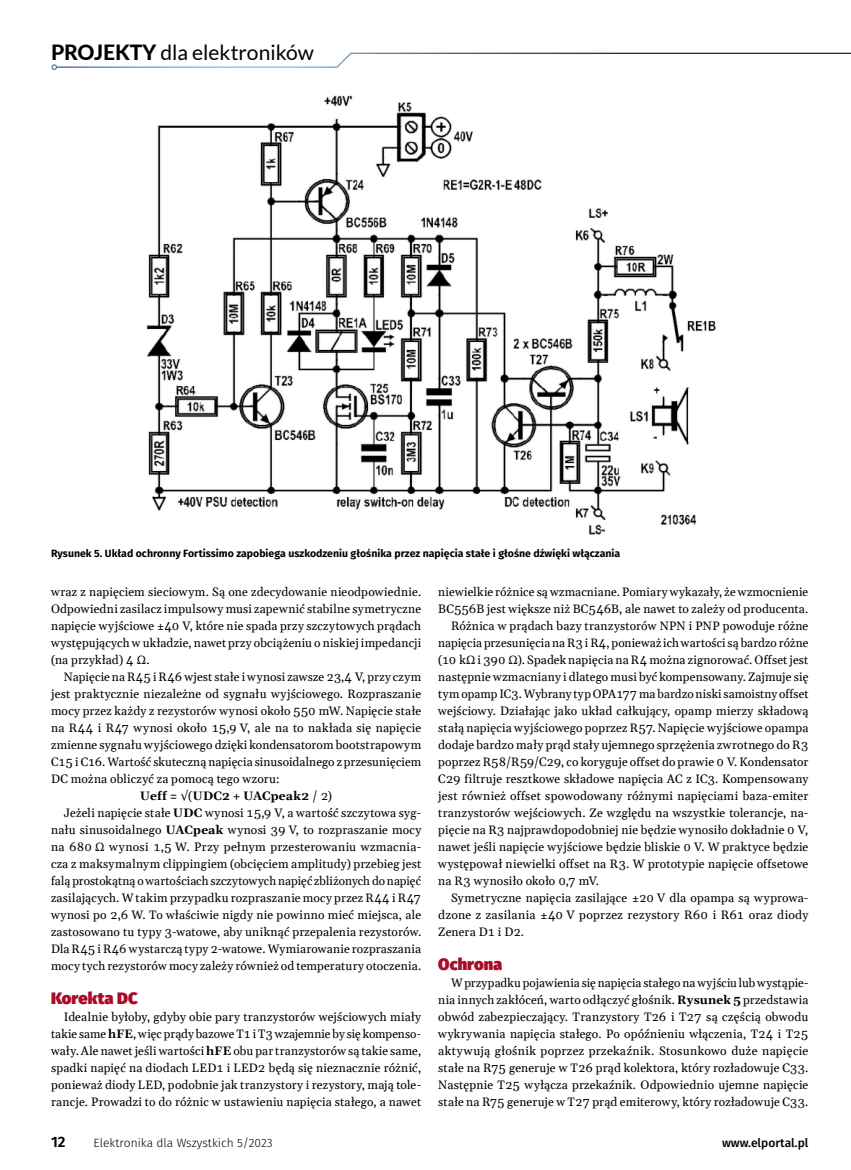
<style>
.page{position:relative;width:851px;height:1170px;background:#fff}
.page>*{position:absolute;margin:0;border:0;box-sizing:border-box;transform-origin:0 0}
.t1{font:21px "Lato";color:#000}
.t2{font:900 16.5px "Fira Sans";letter-spacing:.005em;color:#ab0b2a}
.t3{font:600 15px "Fira Sans";color:#000}
.t4{font:12px/17px "Gelasio";letter-spacing:.015em;color:#000;text-align:justify}
.t5{font:300 12px "Fira Sans";color:#000}
.t6{font:700 12px "Gelasio";letter-spacing:.015em;color:#000}
.t7{font:500 12px "Fira Sans";color:#000}
.t8{font:700 10.5px "Fira Sans";color:#000}
.s1{font-weight:800}
.s2{font-weight:400}
.s3{font-weight:700}
</style>
<div class="page">
<svg style="left:51px;top:53px;width:799px;height:17px"></svg>
<img style="left:146px;top:95px;width:570px;height:440px">
<h1 class="t1" style="left:51px;top:40px;width:264px"><span class="s1">PROJEKTY</span> dla elektroników</h1>
<p class="t8" style="left:51px;top:544px;width:570px">Rysunek 5. Układ ochronny Fortissimo zapobiega uszkodzeniu głośnika przez napięcia stałe i głośne dźwięki włączania</p>
<p class="t4" style="left:51px;top:581px;width:371px">wraz z napięciem sieciowym. Są one zdecydowanie nieodpowiednie.<br>Odpowiedni zasilacz impulsowy musi zapewnić stabilne symetryczne napięcie wyjściowe ±40 V, które nie spada przy szczytowych prądach występujących w układzie, nawet przy obciążeniu o niskiej impedancji (na przykład) 4 Ω.</p>
<p class="t4" style="left:64px;top:666px;width:359px">Napięcie na R45 i R46 wjest stałe i wynosi zawsze 23,4 V, przy czym</p>
<p class="t4" style="left:51px;top:683px;width:371px">jest praktycznie niezależne od sygnału wyjściowego. Rozpraszanie</p>
<p class="t4" style="left:51px;top:700px;width:371px">mocy przez każdy z rezystorów wynosi około 550 mW. Napięcie stałe</p>
<p class="t4" style="left:51px;top:717px;width:371px">na R44 i R47 wynosi około 15,9 V, ale na to nakłada się napięcie</p>
<p class="t4" style="left:51px;top:734px;width:371px">zmienne sygnału wyjściowego dzięki kondensatorom bootstrapowym</p>
<p class="t4" style="left:51px;top:751px;width:371px">C15 i C16. Wartość skuteczną napięcia sinusoidalnego z przesunięciem</p>
<p class="t4" style="left:51px;top:768px;width:230px">DC można obliczyć za pomocą tego wzoru:</p>
<p class="t6" style="left:140px;top:785px;width:193px">Ueff <span class="s2">= √(</span>UDC2 <span class="s2">+</span> UACpeak2 <span class="s2">/ 2)</span></p>
<p class="t4" style="left:64px;top:802px;width:359px">Jeżeli napięcie stałe <span class="s3">UDC</span> wynosi 15,9 V, a wartość szczytowa syg-</p>
<p class="t4" style="left:51px;top:819px;width:371px">nału sinusoidalnego <span class="s3">UACpeak</span> wynosi 39 V, to rozpraszanie mocy</p>
<p class="t4" style="left:51px;top:836px;width:371px">na 680 Ω wynosi 1,5 W. Przy pełnym przesterowaniu wzmacnia-</p>
<p class="t4" style="left:51px;top:853px;width:371px">cza z maksymalnym clippingiem (obcięciem amplitudy) przebieg jest</p>
<p class="t4" style="left:51px;top:870px;width:371px">falą prostokątną o wartościach szczytowych napięć zbliżonych do napięć</p>
<p class="t4" style="left:51px;top:887px;width:371px">zasilających. W takim przypadku rozpraszanie mocy przez R44 i R47</p>
<p class="t4" style="left:51px;top:904px;width:371px">wynosi po 2,6 W. To właściwie nigdy nie powinno mieć miejsca, ale</p>
<p class="t4" style="left:51px;top:921px;width:371px">zastosowano tu typy 3-watowe, aby uniknąć przepalenia rezystorów.</p>
<p class="t4" style="left:51px;top:938px;width:371px">Dla R45 i R46 wystarczą typy 2-watowe. Wymiarowanie rozpraszania</p>
<p class="t4" style="left:51px;top:955px;width:371px">mocy tych rezystorów mocy zależy również od temperatury otoczenia.</p>
<h2 class="t2" style="left:51px;top:982px;width:88px">Korekta DC</h2>
<p class="t4" style="left:51px;top:1006px;width:371px;text-indent:13px">Idealnie byłoby, gdyby obie pary tranzystorów wejściowych miały takie same <span class="s3">hFE</span>, więc prądy bazowe T1 i T3 wzajemnie by się kompenso&shy;wały. Ale nawet jeśli wartości <span class="s3">hFE</span> obu par tranzystorów są takie same, spadki napięć na diodach LED1 i LED2 będą się nieznacznie różnić, ponieważ diody LED, podobnie jak tranzystory i rezystory, mają tole&shy;rancje. Prowadzi to do różnic w ustawieniu napięcia stałego, a nawet</p>
<p class="t4" style="left:438px;top:581px;width:371px">niewielkie różnice są wzmacniane. Pomiary wykazały, że wzmocnienie</p>
<p class="t4" style="left:438px;top:598px;width:371px">BC556B jest większe niż BC546B, ale nawet to zależy od producenta.</p>
<p class="t4" style="left:451px;top:615px;width:359px">Różnica w prądach bazy tranzystorów NPN i PNP powoduje różne</p>
<p class="t4" style="left:438px;top:632px;width:371px">napięcia przesunięcia na R3 i R4, ponieważ ich wartości są bardzo różne</p>
<p class="t4" style="left:438px;top:649px;width:371px">(10 kΩ i 390 Ω). Spadek napięcia na R4 można zignorować. Offset jest</p>
<p class="t4" style="left:438px;top:666px;width:371px">następnie wzmacniany i dlatego musi być kompensowany. Zajmuje się</p>
<p class="t4" style="left:438px;top:683px;width:371px">tym opamp IC3. Wybrany typ OPA177 ma bardzo niski samoistny offset</p>
<p class="t4" style="left:438px;top:700px;width:371px">wejściowy. Działając jako układ całkujący, opamp mierzy składową</p>
<p class="t4" style="left:438px;top:717px;width:371px">stałą napięcia wyjściowego poprzez R57. Napięcie wyjściowe opampa</p>
<p class="t4" style="left:438px;top:734px;width:371px">dodaje bardzo mały prąd stały ujemnego sprzężenia zwrotnego do R3</p>
<p class="t4" style="left:438px;top:751px;width:371px">poprzez R58/R59/C29, co koryguje offset do prawie 0 V. Kondensator</p>
<p class="t4" style="left:438px;top:768px;width:371px">C29 filtruje resztkowe składowe napięcia AC z IC3. Kompensowany</p>
<p class="t4" style="left:438px;top:785px;width:371px">jest również offset spowodowany różnymi napięciami baza-emiter</p>
<p class="t4" style="left:438px;top:802px;width:371px">tranzystorów wejściowych. Ze względu na wszystkie tolerancje, na-</p>
<p class="t4" style="left:438px;top:819px;width:371px">pięcie na R3 najprawdopodobniej nie będzie wynosiło dokładnie 0 V,</p>
<p class="t4" style="left:438px;top:836px;width:371px">nawet jeśli napięcie wyjściowe będzie bliskie 0 V. W praktyce będzie</p>
<p class="t4" style="left:438px;top:853px;width:371px">występował niewielki offset na R3. W prototypie napięcie offsetowe</p>
<p class="t4" style="left:438px;top:870px;width:162px">na R3 wynosiło około 0,7 mV.</p>
<p class="t4" style="left:451px;top:887px;width:359px">Symetryczne napięcia zasilające ±20 V dla opampa są wyprowa-</p>
<p class="t4" style="left:438px;top:904px;width:371px">dzone z zasilania ±40 V poprzez rezystory R60 i R61 oraz diody</p>
<p class="t4" style="left:438px;top:921px;width:87px">Zenera D1 i D2.</p>
<h2 class="t2" style="left:438px;top:948px;width:66px">Ochrona</h2>
<p class="t4" style="left:438px;top:972px;width:371px;text-indent:13px">W przypadku pojawienia się napięcia stałego na wyjściu lub wystąpie&shy;nia innych zakłóceń, warto odłączyć głośnik. <span class="s3">Rysunek 5</span> przedstawia obwód zabezpieczający. Tranzystory T26 i T27 są częścią obwodu wykrywania napięcia stałego. Po opóźnieniu włączenia, T24 i T25 aktywują głośnik poprzez przekaźnik. Stosunkowo duże napięcie stałe na R75 generuje w T26 prąd kolektora, który rozładowuje C33.<br>Następnie T25 wyłącza przekaźnik. Odpowiednio ujemne napięcie stałe na R75 generuje w T27 prąd emiterowy, który rozładowuje C33.</p>
<p class="t3" style="left:51px;top:1128px;width:16px">12</p>
<p class="t5" style="left:94px;top:1133px;width:181px">Elektronika dla Wszystkich 5/2023</p>
<p class="t7" style="left:722px;top:1132px;width:88px">www.elportal.pl</p>
</div>
